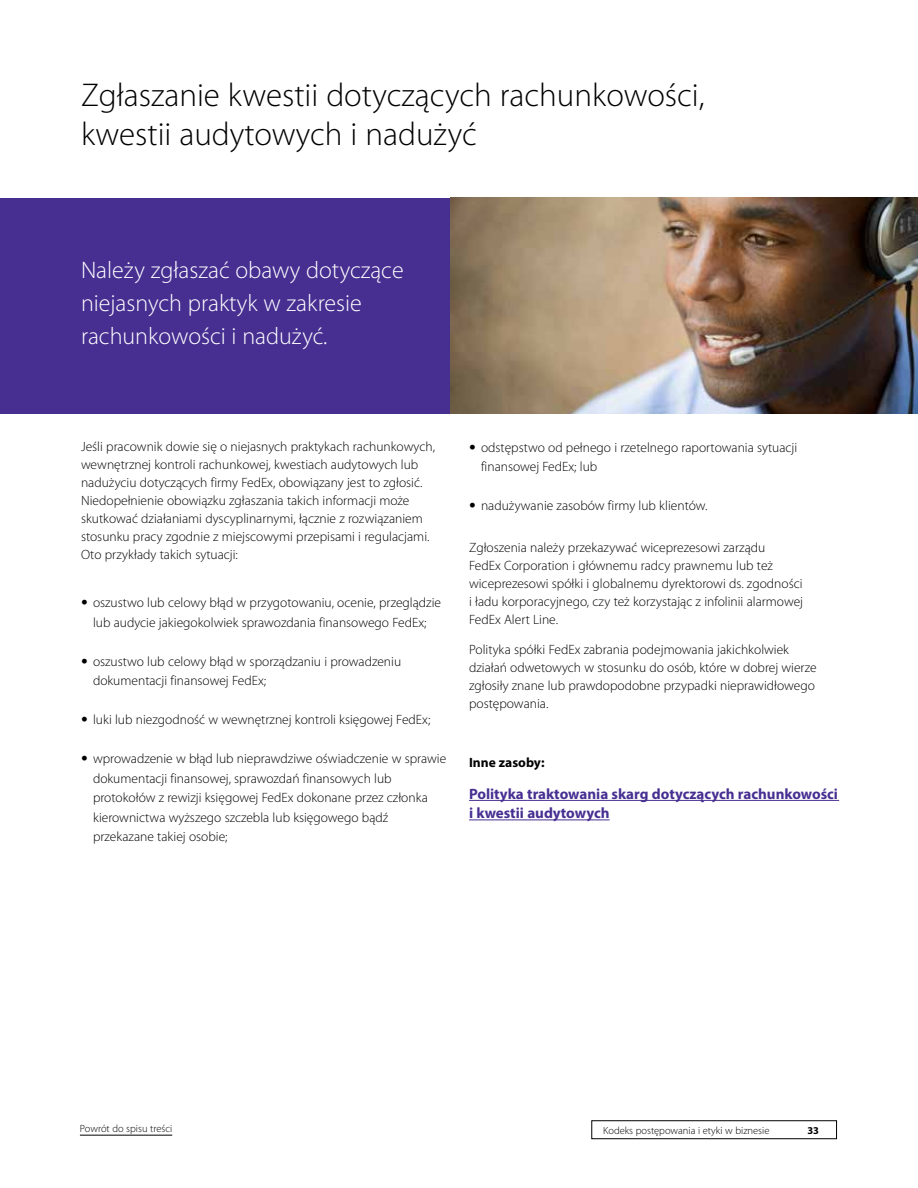
<style>
.page{position:relative;width:918px;height:1188px;background:#fff}
.page>*{position:absolute;margin:0;border:0;box-sizing:border-box;transform-origin:0 0}
.t1{font:300 33px/39.6px "Myriad Pro";color:#000}
.t2{font:300 24px/33px "Myriad Pro";color:#fff}
.t3{font:700 15px/19.5px "Myriad Pro";color:#472f92}
.t4{font:300 13.5px/18px "Myriad Pro";color:#000}
.t5{font:700 13.5px "Myriad Pro";color:#000}
.t6{font:300 10.5px "Myriad Pro";color:#000}
.t7{font:700 10.5px "Myriad Pro";color:#000}
.s1{font-family:"Univers"}
</style>
<div class="page">
<div style="left:592px;top:1121px;width:245px;height:18px;border:1px solid #000"></div>
<hr style="left:80px;top:1135px;width:92px;height:1px;background:#000">
<div style="left:0;top:198px;width:468px;height:216px;background:#472f92"></div>
<img style="left:450px;top:198px;width:468px;height:216px">
<hr style="left:469px;top:800px;width:370px;height:1px;background:#472f92">
<hr style="left:469px;top:820px;width:141px;height:1px;background:#472f92">
<h1 class="t1" style="left:81px;top:75px;width:625px">Zgłaszanie kwestii dotyczących rachunkowości, kwestii audytowych i nadużyć</h1>
<h2 class="t2" style="left:81px;top:253px;width:324px">Należy zgłaszać obawy dotyczące niejasnych praktyk w zakresie rachunkowości i nadużyć.</h2>
<p class="t4" style="left:81px;top:437px;width:356px">Jeśli pracownik dowie się o niejasnych praktykach rachunkowych, wewnętrznej kontroli rachunkowej, kwestiach audytowych lub nadużyciu dotyczących firmy FedEx, obowiązany jest to zgłosić.<br>Niedopełnienie obowiązku zgłaszania takich informacji może skutkować działaniami dyscyplinarnymi, łącznie z rozwiązaniem stosunku pracy zgodnie z miejscowymi przepisami i regulacjami.<br>Oto przykłady takich sytuacji:</p>
<p class="t4" style="left:81px;top:593px;width:362px;line-height:19.5px;text-align:center"><span class="s1">•</span> oszustwo lub celowy błąd w przygotowaniu, ocenie, przeglądzie lub audycie jakiegokolwiek sprawozdania finansowego FedEx;</p>
<p class="t4" style="left:93px;top:652px;width:310px;line-height:19.5px;text-indent:-12px"><span class="s1">•</span> oszustwo lub celowy błąd w sporządzaniu i prowadzeniu dokumentacji finansowej FedEx;</p>
<p class="t4" style="left:81px;top:711px;width:351px"><span class="s1">•</span> luki lub niezgodność w wewnętrznej kontroli księgowej FedEx;</p>
<p class="t4" style="left:93px;top:749px;width:355px;line-height:19.5px;text-indent:-12px"><span class="s1">•</span> wprowadzenie w błąd lub nieprawdziwe oświadczenie w sprawie dokumentacji finansowej, sprawozdań finansowych lub protokołów z rewizji księgowej FedEx dokonane przez członka kierownictwa wyższego szczebla lub księgowego bądź przekazane takiej osobie;</p>
<p class="t4" style="left:481px;top:437px;width:318px;line-height:19.5px;text-indent:-12px"><span class="s1">•</span> odstępstwo od pełnego i rzetelnego raportowania sytuacji finansowej FedEx; lub</p>
<p class="t4" style="left:469px;top:496px;width:240px"><span class="s1">•</span> nadużywanie zasobów firmy lub klientów.</p>
<p class="t4" style="left:469px;top:538px;width:336px">Zgłoszenia należy przekazywać wiceprezesowi zarządu<br>FedEx Corporation i głównemu radcy prawnemu lub też wiceprezesowi spółki i globalnemu dyrektorowi ds. zgodności i ładu korporacyjnego, czy też korzystając z infolinii alarmowej FedEx Alert Line.</p>
<p class="t4" style="left:469px;top:640px;width:349px">Polityka spółki FedEx zabrania podejmowania jakichkolwiek działań odwetowych w stosunku do osób, które w dobrej wierze zgłosiły znane lub prawdopodobne przypadki nieprawidłowego postępowania.</p>
<p class="t5" style="left:469px;top:754px;width:77px">Inne zasoby:</p>
<p class="t3" style="left:469px;top:784px;width:371px">Polityka traktowania skarg dotyczących rachunkowości i kwestii audytowych</p>
<p class="t6" style="left:80px;top:1122px;width:94px">Powrót do spisu treści</p>
<p class="t6" style="left:603px;top:1124px;width:168px">Kodeks postępowania i etyki w biznesie</p>
<p class="t7" style="left:807px;top:1123px;width:13px">33</p>
</div>
